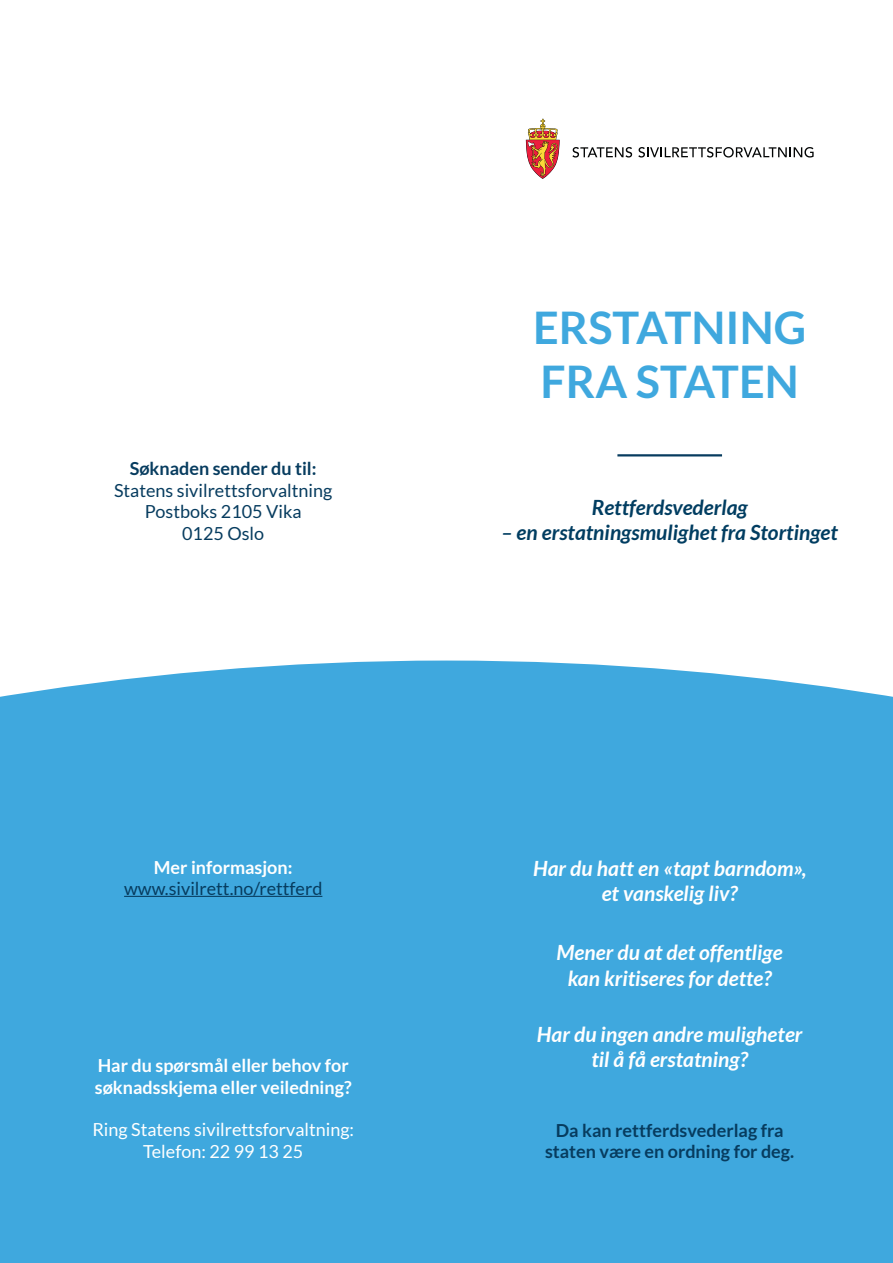
<style>
.page{position:relative;width:893px;height:1263px;background:#fff}
.page>*{position:absolute;margin:0;border:0;box-sizing:border-box;transform-origin:0 0}
.t1{font:700 45px/54px "Lato";color:#3fa8de}
.t2{font:italic 700 21px/25.2px "Lato";color:#fff;text-align:center}
.t3{font:italic 700 21px "Lato";color:#013d61}
.t4{font:18px/21.6px "Lato";color:#073c5f;text-align:center}
.t5{font:700 18px/21.6px "Lato";color:#073c5f;text-align:center}
.t6{font:700 18px/21.6px "Lato";color:#fff}
.t7{font:18px/21.6px "Lato";color:#fff;text-align:center}
</style>
<div class="page">
<div style="left:0;top:660px;width:893px;height:603px;background:#3fa8de"></div>
<hr style="left:124px;top:896px;width:198px;height:1px;background:#073c5f">
<svg style="left:572px;top:147px;width:60px;height:11px"></svg>
<svg style="left:638px;top:147px;width:176px;height:11px"></svg>
<svg style="left:526px;top:119px;width:34px;height:60px"></svg>
<hr style="left:617px;top:454px;width:105px;height:2px;background:#073c5f">
<p class="t5" style="left:130px;top:458px;width:188px">Søknaden sender du til:</p>
<p class="t4" style="left:114px;top:479px;width:220px">Statens sivilrettsforvaltning<br>Postboks 2105 Vika<br>0125 Oslo</p>
<p class="t6" style="left:154px;top:856px;width:140px">Mer informasjon:</p>
<p class="t4" style="left:124px;top:878px;width:200px">www.sivilrett.no/rettferd</p>
<p class="t6" style="left:95px;top:1055px;width:258px">Har du spørsmål eller behov for søknadsskjema eller veiledning?</p>
<p class="t7" style="left:92px;top:1119px;width:263px">Ring Statens sivilrettsforvaltning:<br>Telefon: 22 99 13 25</p>
<h1 class="t1" style="left:533px;top:300px;width:274px">ERSTATNING<br>FRA STATEN</h1>
<p class="t3" style="left:592px;top:495px;width:158px">Rettferdsvederlag</p>
<p class="t3" style="left:501px;top:520px;width:338px">– en erstatningsmulighet fra Stortinget</p>
<p class="t2" style="left:533px;top:856px;width:275px">Har du hatt en «tapt barndom», et vanskelig liv?</p>
<p class="t2" style="left:557px;top:940px;width:228px">Mener du at det offentlige kan kritiseres for dette?</p>
<p class="t2" style="left:537px;top:1022px;width:267px">Har du ingen andre muligheter til å få erstatning?</p>
<p class="t5" style="left:545px;top:1119px;width:251px">Da kan rettferdsvederlag fra staten være en ordning for deg.</p>
</div>
